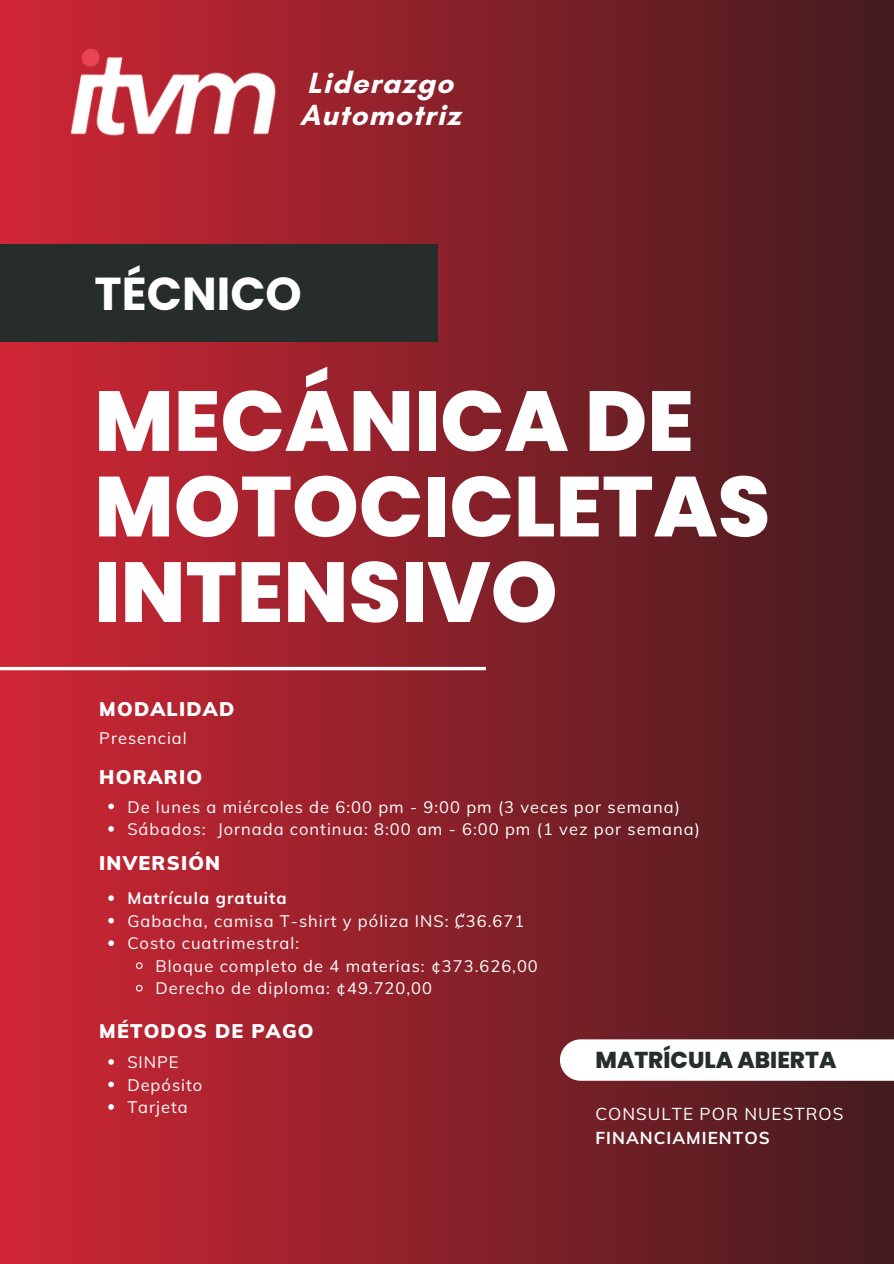
<style>
.page{position:relative;width:894px;height:1264px;background:#fff}
.page>*{position:absolute;margin:0;border:0;box-sizing:border-box;transform-origin:0 0}
.t1{font:800 84.9px/85.5px "Poppins";color:#fff}
.t2{font:700 46.2px "Poppins";color:#fff}
.t3{font:700 29.7px/32.1px "Glacial Indifference";letter-spacing:.035em;color:#fff}
.t4{font:800 22.95px "Poppins";color:#262d2b}
.t5{font:19.5px "RTL Bayan Heavy";letter-spacing:.06em;color:#fff}
.t6{font:17.1px/23.7px "RTL Bayan Regular";letter-spacing:.06em;color:#fff}
.t7{font:16.5px "RTL Bayan Regular";letter-spacing:.06em;color:#fff}
.t8{font:16.5px "RTL Bayan Bold";letter-spacing:.06em;color:#fff}
.s1{font-family:"RTL Bayan Bold"}
</style>
<div class="page">
<div style="left:0;top:0;width:893px;height:1263px;background:linear-gradient(to right,#d12635,#431c1f)"></div>
<img style="left:60px;top:47px;width:228px;height:104px">
<div style="left:0;top:244px;width:437px;height:97px;background:#262d2b"></div>
<hr style="left:0;top:667px;width:486px;height:3px;background:#fff">
<svg style="left:559px;top:1039px;width:334px;height:41px"></svg>
<svg style="left:108px;top:895px;width:6px;height:6px"></svg>
<svg style="left:108px;top:917px;width:6px;height:6px"></svg>
<svg style="left:108px;top:940px;width:6px;height:6px"></svg>
<svg style="left:135px;top:961px;width:8px;height:8px"></svg>
<svg style="left:135px;top:983px;width:8px;height:9px"></svg>
<svg style="left:108px;top:803px;width:6px;height:6px"></svg>
<svg style="left:108px;top:826px;width:6px;height:5px"></svg>
<svg style="left:108px;top:1059px;width:6px;height:5px"></svg>
<svg style="left:108px;top:1081px;width:6px;height:6px"></svg>
<svg style="left:108px;top:1104px;width:6px;height:5px"></svg>
<p class="t3" style="left:300px;top:66px;width:162px">Liderazgo<br>Automotriz</p>
<p class="t2" style="left:95px;top:261px;width:209px">TÉCNICO</p>
<p class="t1" style="left:94px;top:378px;width:677px">MECÁNICA DE<br>MOTOCICLETAS<br>INTENSIVO</p>
<p class="t5" style="left:99px;top:696px;width:136px">MODALIDAD</p>
<h1 class="t7" style="left:99px;top:727px;width:89px">Presencial</h1>
<p class="t5" style="left:99px;top:764px;width:104px">HORARIO</p>
<h5 class="t7" style="left:127px;top:796px;width:554px">De lunes a miércoles de 6:00 pm - 9:00 pm (3 veces por semana)</h5>
<p class="t7" style="left:127px;top:818px;width:574px">Sábados: Jornada continua: 8:00 am - 6:00 pm (1 vez por semana)</p>
<h3 class="t5" style="left:99px;top:850px;width:122px">INVERSIÓN</h3>
<h5 class="t8" style="left:127px;top:887px;width:161px">Matrícula gratuita</h5>
<p class="t7" style="left:127px;top:910px;width:398px">Gabacha, camisa T-shirt y póliza INS: ₡36.671</p>
<h5 class="t7" style="left:127px;top:932px;width:173px">Costo cuatrimestral:</h5>
<p class="t7" style="left:155px;top:955px;width:384px">Bloque completo de 4 materias: ¢373.626,00</p>
<p class="t7" style="left:155px;top:977px;width:278px">Derecho de diploma: ¢49.720,00</p>
<h2 class="t5" style="left:99px;top:1018px;width:216px">MÉTODOS DE PAGO</h2>
<p class="t4" style="left:595px;top:1043px;width:242px">MATRÍCULA ABIERTA</p>
<p class="t7" style="left:127px;top:1051px;width:53px">SINPE</p>
<h5 class="t7" style="left:127px;top:1074px;width:76px">Depósito</h5>
<p class="t7" style="left:127px;top:1096px;width:62px">Tarjeta</p>
<p class="t6" style="left:595px;top:1101px;width:249px">CONSULTE POR NUESTROS<br><span class="s1">FINANCIAMIENTOS</span></p>
</div>
